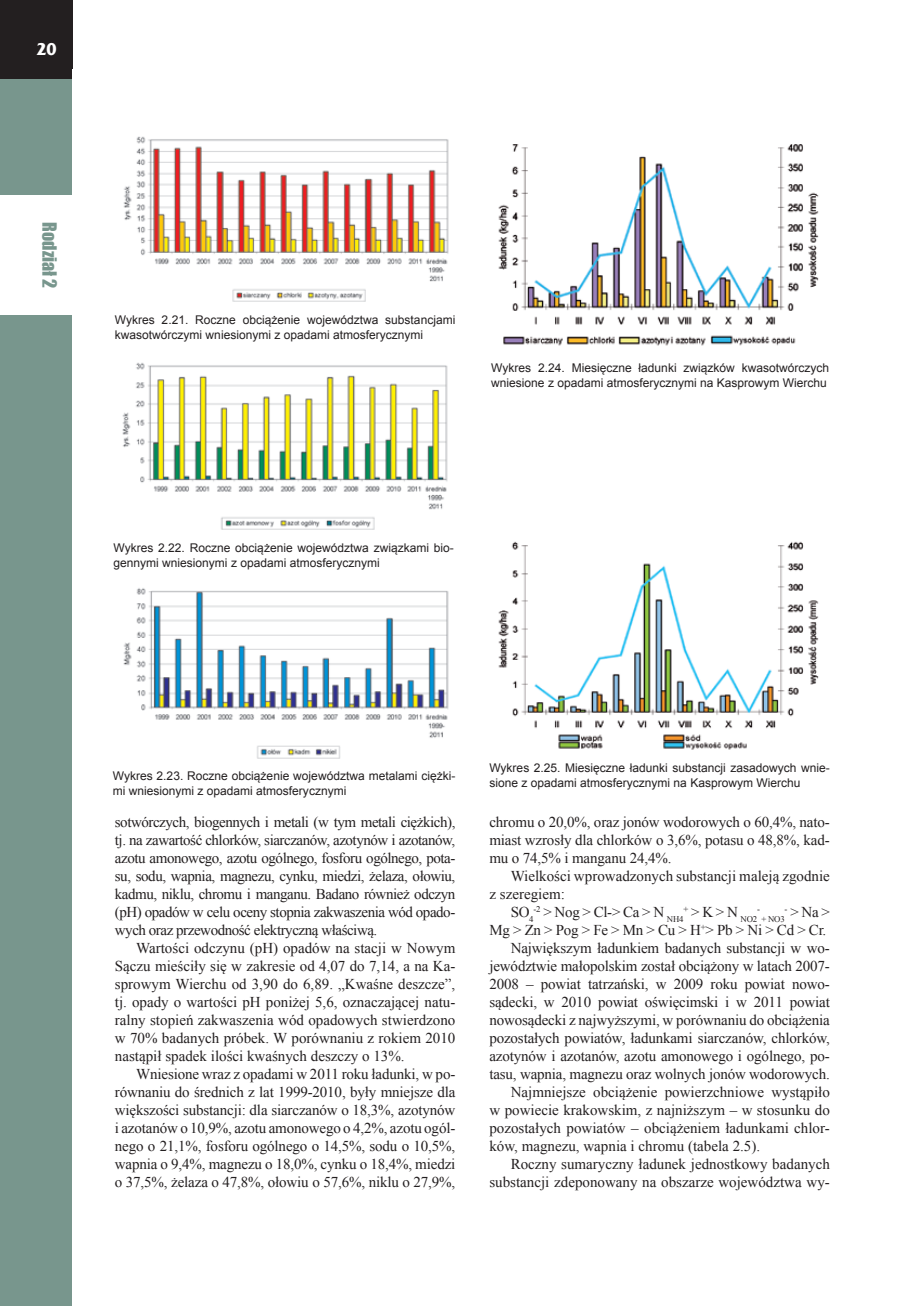
<style>
.page{position:relative;width:915px;height:1306px;background:#fff}
.page>*{position:absolute;margin:0;border:0;box-sizing:border-box;transform-origin:0 0}
.t1{font:18px "Impact";color:#78968d}
.t2{font:700 18px "France";color:#fff}
.t3{font:15px/18px "Times New Roman";letter-spacing:-.01em;color:#231f20;text-align:justify}
.t4{font:12px/15px "Arial";color:#231f20}
.t5{font:8.7px "Times New Roman";letter-spacing:-.02em;color:#231f20}
</style>
<div class="page">
<div style="left:0;top:2px;width:72px;height:1303px;background:#78968d"></div>
<div style="left:0;top:0;width:72px;height:79px;background:#231f20"></div>
<div style="left:0;top:196px;width:77px;height:119px;background:#fff"></div>
<img style="left:123px;top:136px;width:326px;height:166px">
<img style="left:498px;top:541px;width:321px;height:209px">
<img style="left:122px;top:362px;width:326px;height:168px">
<img style="left:123px;top:588px;width:326px;height:171px">
<img style="left:498px;top:144px;width:321px;height:202px">
<p class="t2" style="left:36px;top:38px;width:22px">20</p>
<p class="t1" style="left:63px;top:222px;width:67px;rotate:90deg">Rodział 2</p>
<p class="t4" style="left:115px;top:312px;width:342px">Wykres 2.21. Roczne obciążenie województwa substancjami kwasotwórczymi wniesionymi z opadami atmosferycznymi</p>
<p class="t4" style="left:491px;top:360px;width:339px">Wykres 2.24. Miesięczne ładunki związków kwasotwórczych wniesione z opadami atmosferycznymi na Kasprowym Wierchu</p>
<p class="t4" style="left:113px;top:540px;width:342px">Wykres 2.22. Roczne obciążenie województwa związkami bio&shy;gennymi wniesionymi z opadami atmosferycznymi</p>
<p class="t4" style="left:113px;top:768px;width:344px">Wykres 2.23. Roczne obciążenie województwa metalami ciężki&shy;mi wniesionymi z opadami atmosferycznymi</p>
<p class="t3" style="left:115px;top:812px;width:342px">sotwórczych, biogennych i metali (w tym metali ciężkich), tj. na zawartość chlorków, siarczanów, azotynów i azotanów, azotu amonowego, azotu ogólnego, fosforu ogólnego, pota&shy;su, sodu, wapnia, magnezu, cynku, miedzi, żelaza, ołowiu, kadmu, niklu, chromu i manganu. Badano również odczyn (pH) opadów w celu oceny stopnia zakwaszenia wód opado&shy;wych oraz przewodność elektryczną właściwą.</p>
<p class="t3" style="left:115px;top:938px;width:342px;text-indent:21px">Wartości odczynu (pH) opadów na stacji w Nowym Sączu mieściły się w zakresie od 4,07 do 7,14, a na Ka&shy;sprowym Wierchu od 3,90 do 6,89. „Kwaśne deszcze”, tj. opady o wartości pH poniżej 5,6, oznaczającej natu&shy;ralny stopień zakwaszenia wód opadowych stwierdzono w 70% badanych próbek. W porównaniu z rokiem 2010 nastąpił spadek ilości kwaśnych deszczy o 13%.</p>
<p class="t3" style="left:115px;top:1064px;width:342px;text-indent:21px">Wniesione wraz z opadami w 2011 roku ładunki, w po&shy;równaniu do średnich z lat 1999-2010, były mniejsze dla większości substancji: dla siarczanów o 18,3%, azotynów i azotanów o 10,9%, azotu amonowego o 4,2%, azotu ogól&shy;nego o 21,1%, fosforu ogólnego o 14,5%, sodu o 10,5%, wapnia o 9,4%, magnezu o 18,0%, cynku o 18,4%, miedzi o 37,5%, żelaza o 47,8%, ołowiu o 57,6%, niklu o 27,9%,</p>
<p class="t4" style="left:489px;top:760px;width:342px">Wykres 2.25. Miesięczne ładunki substancji zasadowych wnie&shy;sione z opadami atmosferycznymi na Kasprowym Wierchu</p>
<p class="t3" style="left:489px;top:812px;width:342px">chromu o 20,0%, oraz jonów wodorowych o 60,4%, nato&shy;miast wzrosły dla chlorków o 3,6%, potasu o 48,8%, kad&shy;mu o 74,5% i manganu 24,4%.</p>
<p class="t3" style="left:510px;top:866px;width:320px">Wielkości wprowadzonych substancji maleją zgodnie</p>
<p class="t3" style="left:489px;top:884px;width:77px">z szeregiem:</p>
<p class="t3" style="left:510px;top:902px;width:174px">SO<sub>4</sub><sup>-2</sup> &gt; Nog &gt; Cl-&gt; Ca &gt; N <sub>NH4</sub></p>
<p class="t5" style="left:683px;top:913px;width:75px">+ <sup>&gt;</sup> <sup>K</sup> <sup>&gt;</sup> <sup>N</sup> NO2</p>
<p class="t5" style="left:756px;top:903px;width:4px">-</p>
<p class="t3" style="left:784px;top:902px;width:47px"><sup>-</sup> &gt; Na &gt;</p>
<p class="t3" style="left:489px;top:920px;width:338px">Mg &gt; Zn &gt; Pog &gt; Fe &gt; Mn &gt; Cu &gt; H<sup>+</sup>&gt; Pb &gt; Ni &gt; Cd &gt; Cr.</p>
<p class="t3" style="left:510px;top:938px;width:320px">Największym ładunkiem badanych substancji w wo-</p>
<p class="t3" style="left:489px;top:956px;width:342px">jewództwie małopolskim został obciążony w latach 2007-</p>
<p class="t3" style="left:489px;top:974px;width:342px">2008 – powiat tatrzański, w 2009 roku powiat nowo-</p>
<p class="t3" style="left:489px;top:992px;width:342px">sądecki, w 2010 powiat oświęcimski i w 2011 powiat</p>
<p class="t3" style="left:489px;top:1010px;width:342px">nowosądecki z najwyższymi, w porównaniu do obciążenia</p>
<p class="t3" style="left:489px;top:1028px;width:342px">pozostałych powiatów, ładunkami siarczanów, chlorków,</p>
<p class="t3" style="left:489px;top:1046px;width:342px">azotynów i azotanów, azotu amonowego i ogólnego, po-</p>
<p class="t3" style="left:489px;top:1064px;width:342px">tasu, wapnia, magnezu oraz wolnych jonów wodorowych.</p>
<p class="t3" style="left:510px;top:1082px;width:320px">Najmniejsze obciążenie powierzchniowe wystąpiło</p>
<p class="t3" style="left:489px;top:1100px;width:342px">w powiecie krakowskim, z najniższym – w stosunku do</p>
<p class="t3" style="left:489px;top:1118px;width:342px">pozostałych powiatów – obciążeniem ładunkami chlor-</p>
<p class="t3" style="left:489px;top:1136px;width:272px">ków, magnezu, wapnia i chromu (tabela 2.5).</p>
<p class="t3" style="left:510px;top:1154px;width:320px">Roczny sumaryczny ładunek jednostkowy badanych</p>
<p class="t3" style="left:489px;top:1172px;width:342px">substancji zdeponowany na obszarze województwa wy-</p>
<p class="t5" style="left:761px;top:913px;width:25px">+ NO3</p>
</div>
